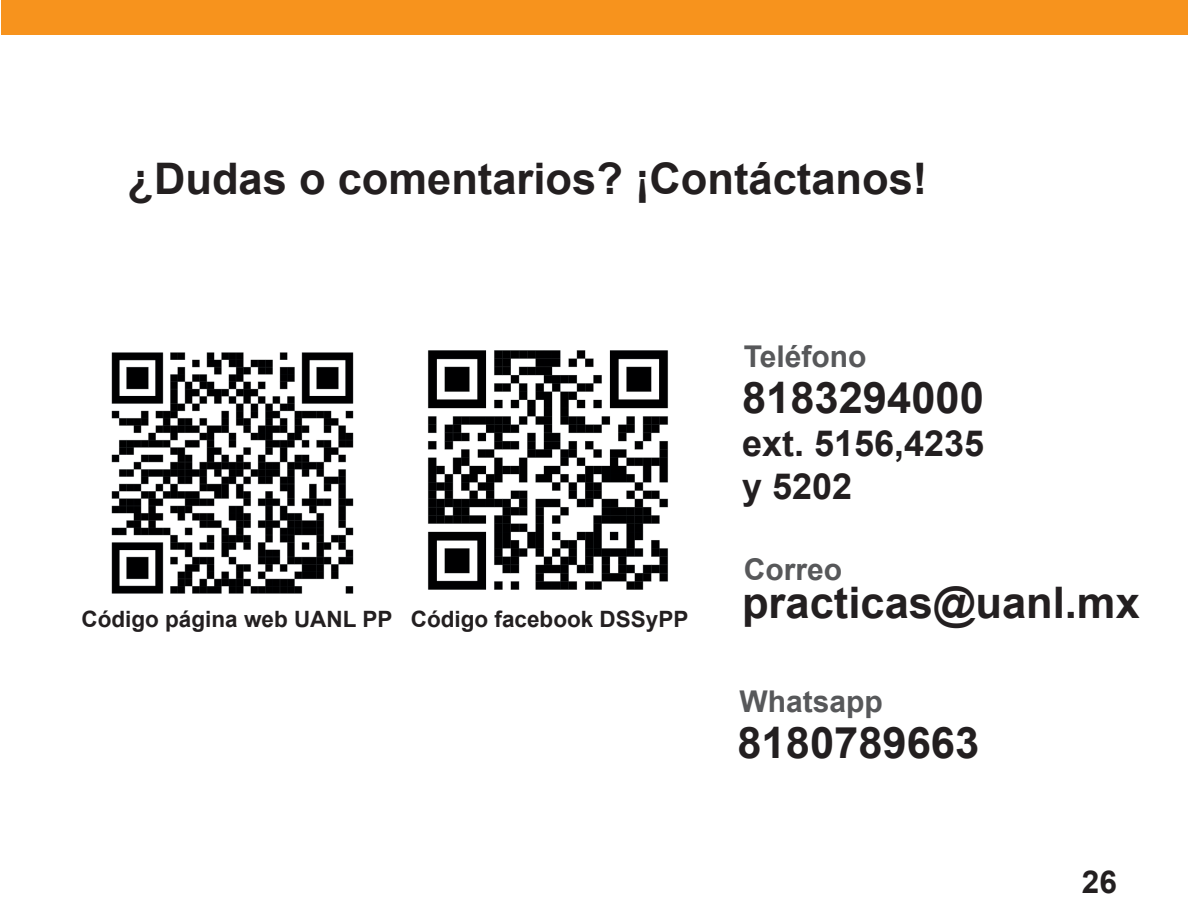
<style>
.page{position:relative;width:1188px;height:918px;background:#fff}
.page>*{position:absolute;margin:0;border:0;box-sizing:border-box;transform-origin:0 0}
.t1{font:700 43.5px "Arial";color:#231f20}
.t2{font:700 36px/43.2px "Arial";color:#231f20}
.t3{font:700 31.5px "Arial";color:#231f20}
.t4{font:700 30px "Arial";color:#57585a}
.t5{font:700 22.5px "Arial";color:#231f20}
</style>
<div class="page">
<div style="left:1px;top:0;width:1187px;height:35px;background:#f7931d"></div>
<img style="left:111px;top:352px;width:243px;height:242px">
<img style="left:427px;top:350px;width:241px;height:240px">
<p class="t1" style="left:127px;top:150px;width:802px">¿Dudas o comentarios? ¡Contáctanos!</p>
<p class="t4" style="left:744px;top:337px;width:124px">Teléfono</p>
<p class="t1" style="left:742px;top:368px;width:243px">8183294000</p>
<p class="t2" style="left:742px;top:423px;width:244px">ext. 5156,4235 y 5202</p>
<p class="t5" style="left:81px;top:604px;width:608px">Código página web UANL PP Código facebook DSSyPP</p>
<p class="t4" style="left:744px;top:550px;width:100px">Correo</p>
<p class="t1" style="left:742px;top:574px;width:399px">practicas@uanl.mx</p>
<p class="t4" style="left:739px;top:681px;width:145px">Whatsapp</p>
<p class="t1" style="left:737px;top:713px;width:243px">8180789663</p>
<p class="t3" style="left:1082px;top:860px;width:37px">26</p>
</div>
